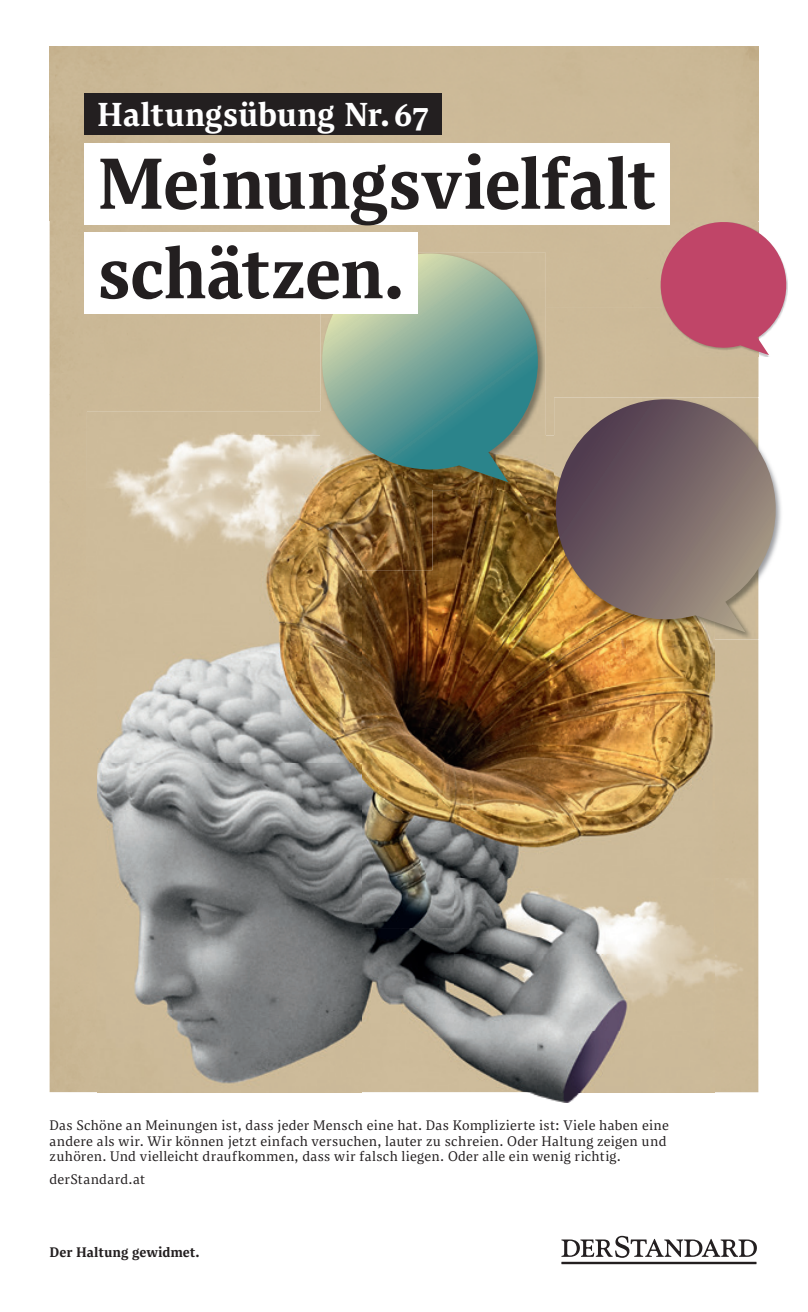
<style>
.page{position:relative;width:808px;height:1312px;background:#fff}
.page>*{position:absolute;margin:0;border:0;box-sizing:border-box;transform-origin:0 0}
.t1{font:600 71.5px/89.5px "ST Matilda Text";letter-spacing:-.015em;color:#231f20}
.t2{font:600 33px "ST Matilda Text";letter-spacing:-.01em;color:#fff}
.t3{font:13.75px/15.8px "ST Matilda Text";letter-spacing:.015em;color:#231f20}
.t4{font:600 13.75px "ST Matilda Text";color:#231f20}
</style>
<div class="page">
<div style="left:50px;top:46px;width:708px;height:174px;background:#cbb997"></div>
<div style="left:714px;top:639px;width:44px;height:452px;background:#ccb998"></div>
<img style="left:538px;top:878px;width:215px;height:152px">
<div style="left:87px;top:411px;width:220px;height:80px;background:#cdbb9a"></div>
<img style="left:97px;top:1091px;width:617px;height:10px">
<img style="left:362px;top:489px;width:265px;height:439px">
<img style="left:97px;top:570px;width:265px;height:521px">
<img style="left:626px;top:639px;width:88px;height:239px">
<img style="left:361px;top:927px;width:177px;height:164px">
<img style="left:538px;top:1030px;width:176px;height:61px">
<img style="left:97px;top:435px;width:335px;height:135px">
<img style="left:554px;top:632px;width:160px;height:7px">
<svg style="left:540px;top:399px;width:241px;height:233px;background:#907b70"></svg>
<img style="left:321px;top:252px;width:224px;height:237px">
<svg style="left:307px;top:253px;width:246px;height:229px;background:#88a490"></svg>
<svg style="left:652px;top:213px;width:136px;height:142px;background:#c87383"></svg>
<svg style="left:561px;top:1235px;width:196px;height:28px"></svg>
<div style="left:84px;top:93px;width:358px;height:41px;background:#231f20"></div>
<div style="left:84px;top:143px;width:586px;height:81px;background:#fff"></div>
<div style="left:84px;top:232px;width:334px;height:82px;background:#fff"></div>
<h2 class="t2" style="left:97px;top:91px;width:333px">Haltungsübung Nr. 67</h2>
<h1 class="t1" style="left:97px;top:136px;width:561px">Meinungsvielfalt schätzen.</h1>
<p class="t3" style="left:50px;top:1116px;width:621px">Das Schöne an Meinungen ist, dass jeder Mensch eine hat. Das Komplizierte ist: Viele haben eine andere als wir. Wir können jetzt einfach versuchen, lauter zu schreien. Oder Haltung zeigen und zuhören. Und vielleicht draufkommen, dass wir falsch liegen. Oder alle ein wenig richtig.</p>
<p class="t3" style="left:50px;top:1170px;width:97px">derStandard.at</p>
<p class="t4" style="left:50px;top:1242px;width:152px">Der Haltung gewidmet.</p>
</div>
